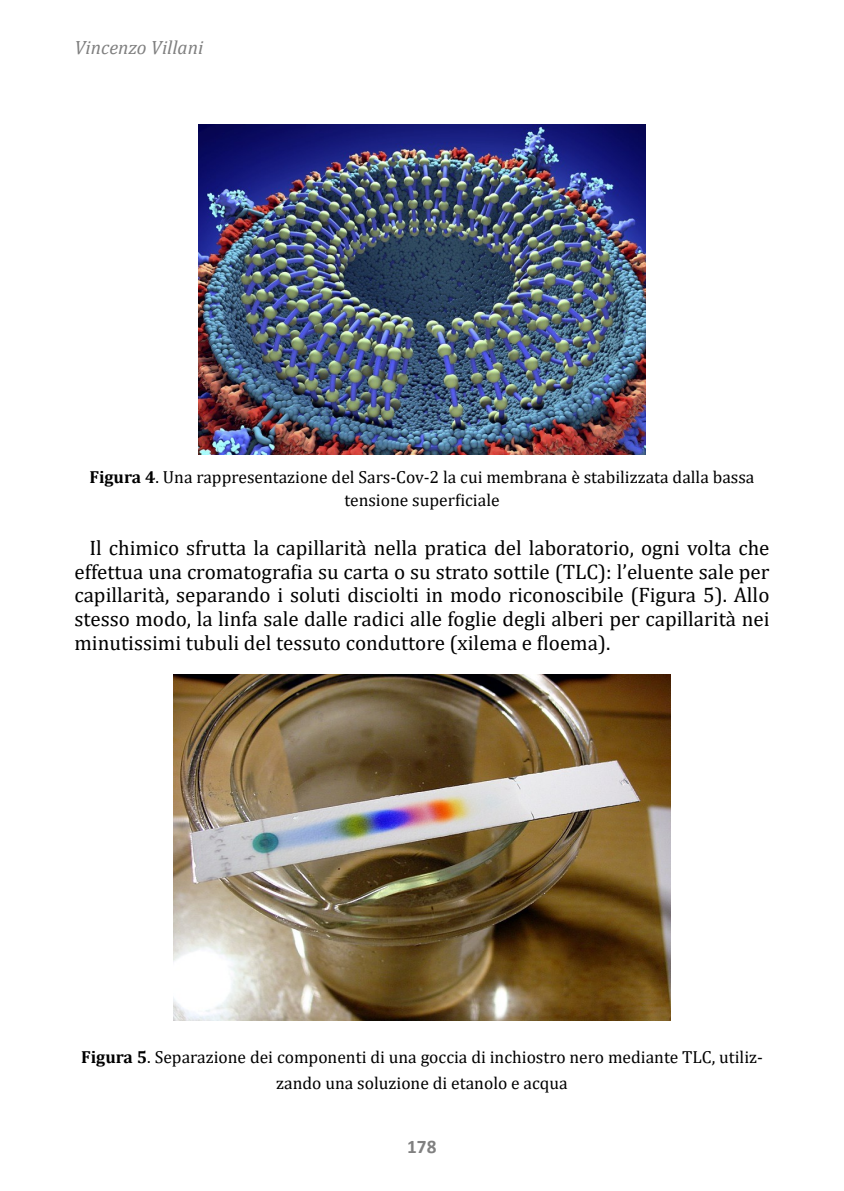
<style>
.page{position:relative;width:844px;height:1191px;background:#fff}
.page>*{position:absolute;margin:0;border:0;box-sizing:border-box;transform-origin:0 0}
._04_corpo_testo{font:21px/23.6px "Cambria";color:#000;text-align:justify}
.t1{font:italic 19.25px "Cambria";color:#808080}
.t2{font:700 19.25px "Calibri";color:#808080}
._11_dida{font:17.5px/23.6px "Cambria";color:#000;text-align:center}
.s1{font-weight:700}
</style>
<div class="page">
<img style="left:174px;top:675px;width:496px;height:345px">
<img style="left:198px;top:124px;width:447px;height:330px">
<p class="t1" style="left:74px;top:33px;width:130px">Vincenzo Villani</p>
<p class="_11_dida" style="left:89px;top:465px;width:666px"><span class="s1">Figura 4</span>. Una rappresentazione del Sars-Cov-2 la cui membrana è stabilizzata dalla bassa tensione superficiale</p>
<p class="_04_corpo_testo" style="left:74px;top:536px;width:696px;text-indent:15px">Il chimico sfrutta la capillarità nella pratica del laboratorio, ogni volta che effettua una cromatografia su carta o su strato sottile (TLC): l’eluente sale per capillarità, separando i soluti disciolti in modo riconoscibile (Figura 5). Allo stesso modo, la linfa sale dalle radici alle foglie degli alberi per capillarità nei minutissimi tubuli del tessuto conduttore (xilema e floema).</p>
<p class="_11_dida" style="left:81px;top:1044px;width:683px;line-height:25.2px"><span class="s1">Figura 5</span>. Separazione dei componenti di una goccia di inchiostro nero mediante TLC, utiliz&shy;zando una soluzione di etanolo e acqua</p>
<p class="t2" style="left:407px;top:1133px;width:31px">178</p>
</div>
